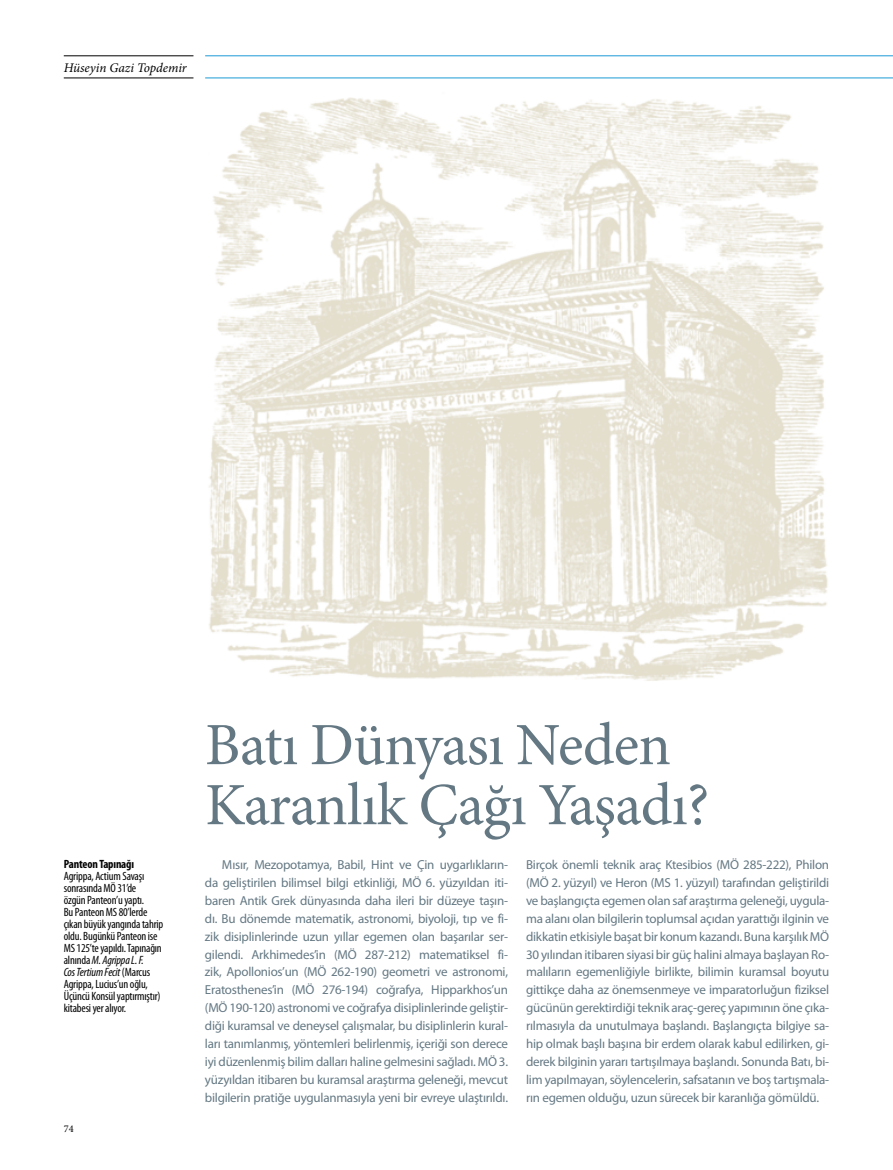
<style>
.page{position:relative;width:893px;height:1170px;background:#fff}
.page>*{position:absolute;margin:0;border:0;box-sizing:border-box;transform-origin:0 0}
.t1{font:60px/60px "Minion Pro";letter-spacing:-.015em;color:#647883}
.t2{font:italic 13.2px "Minion Pro";color:#000}
.t3{font:13.05px/17.9px "Myriad Pro";letter-spacing:-.02em;color:#647883;text-align:justify}
.t4{font:condensed 12px/12px "Myriad Pro";letter-spacing:-.015em;color:#000}
.t5{font:700 condensed 12px "Myriad Pro";letter-spacing:-.015em;color:#000}
.t6{font:10.35px "Minion Pro";color:#000}
.s1{font-style:italic}
</style>
<div class="page">
<img style="left:209px;top:97px;width:619px;height:584px">
<hr style="left:205px;top:78px;width:688px;height:1px;background:#1c9ad6">
<hr style="left:205px;top:56px;width:688px;height:1px;background:#1c9ad6">
<hr style="left:64px;top:56px;width:129px;height:1px;background:#000">
<hr style="left:64px;top:78px;width:129px;height:1px;background:#000">
<p class="t2" style="left:64px;top:58px;width:124px">Hüseyin Gazi Topdemir</p>
<p class="t5" style="left:64px;top:856px;width:72px">Panteon Tapınağı</p>
<p class="t4" style="left:64px;top:870px;width:101px">Agrippa, Actium Savaşı sonrasında MÖ 31’de<br>özgün Panteon’u yaptı.<br>Bu Panteon MS 80’lerde çıkan büyük yangında tahrip oldu. Bugünkü Panteon ise<br>MS 125’te yapıldı. Tapınağın alnında <span class="s1">M. Agrippa L. F.<br>Cos Tertium Fecit</span> (Marcus<br>Agrippa, Lucius’un oğlu,<br>Üçüncü Konsül yaptırmıştır) kitabesi yer alıyor.</p>
<p class="t6" style="left:64px;top:1121px;width:11px">74</p>
<h1 class="t1" style="left:205px;top:715px;width:506px">Batı Dünyası Neden<br>Karanlık Çağı Yaşadı?</h1>
<p class="t3" style="left:205px;top:855px;width:305px;text-indent:17px">Mısır, Mezopotamya, Babil, Hint ve Çin uygarlıkların&shy;da geliştirilen bilimsel bilgi etkinliği, MÖ 6. yüzyıldan iti&shy;baren Antik Grek dünyasında daha ileri bir düzeye taşın&shy;dı. Bu dönemde matematik, astronomi, biyoloji, tıp ve fi&shy;zik disiplinlerinde uzun yıllar egemen olan başarılar ser&shy;gilendi. Arkhimedes’in (MÖ 287-212) matematiksel fi&shy;zik, Apollonios’un (MÖ 262-190) geometri ve astronomi, Eratosthenes’in (MÖ 276-194) coğrafya, Hipparkhos’un (MÖ 190-120) astronomi ve coğrafya disiplinlerinde geliştir&shy;diği kuramsal ve deneysel çalışmalar, bu disiplinlerin kural&shy;ları tanımlanmış, yöntemleri belirlenmiş, içeriği son derece iyi düzenlenmiş bilim dalları haline gelmesini sağladı. MÖ 3. yüzyıldan itibaren bu kuramsal araştırma geleneği, mevcut bilgilerin pratiğe uygulanmasıyla yeni bir evreye ulaştırıldı.</p>
<p class="t3" style="left:526px;top:855px;width:305px">Birçok önemli teknik araç Ktesibios (MÖ 285-222), Philon (MÖ 2. yüzyıl) ve Heron (MS 1. yüzyıl) tarafından geliştirildi ve başlangıçta egemen olan saf araştırma geleneği, uygula&shy;ma alanı olan bilgilerin toplumsal açıdan yarattığı ilginin ve dikkatin etkisiyle başat bir konum kazandı. Buna karşılık MÖ 30 yılından itibaren siyasi bir güç halini almaya başlayan Ro&shy;malıların egemenliğiyle birlikte, bilimin kuramsal boyutu gittikçe daha az önemsenmeye ve imparatorluğun fiziksel gücünün gerektirdiği teknik araç-gereç yapımının öne çıka&shy;rılmasıyla da unutulmaya başlandı. Başlangıçta bilgiye sa&shy;hip olmak başlı başına bir erdem olarak kabul edilirken, gi&shy;derek bilginin yararı tartışılmaya başlandı. Sonunda Batı, bi&shy;lim yapılmayan, söylencelerin, safsatanın ve boş tartışmala&shy;rın egemen olduğu, uzun sürecek bir karanlığa gömüldü.</p>
</div>
